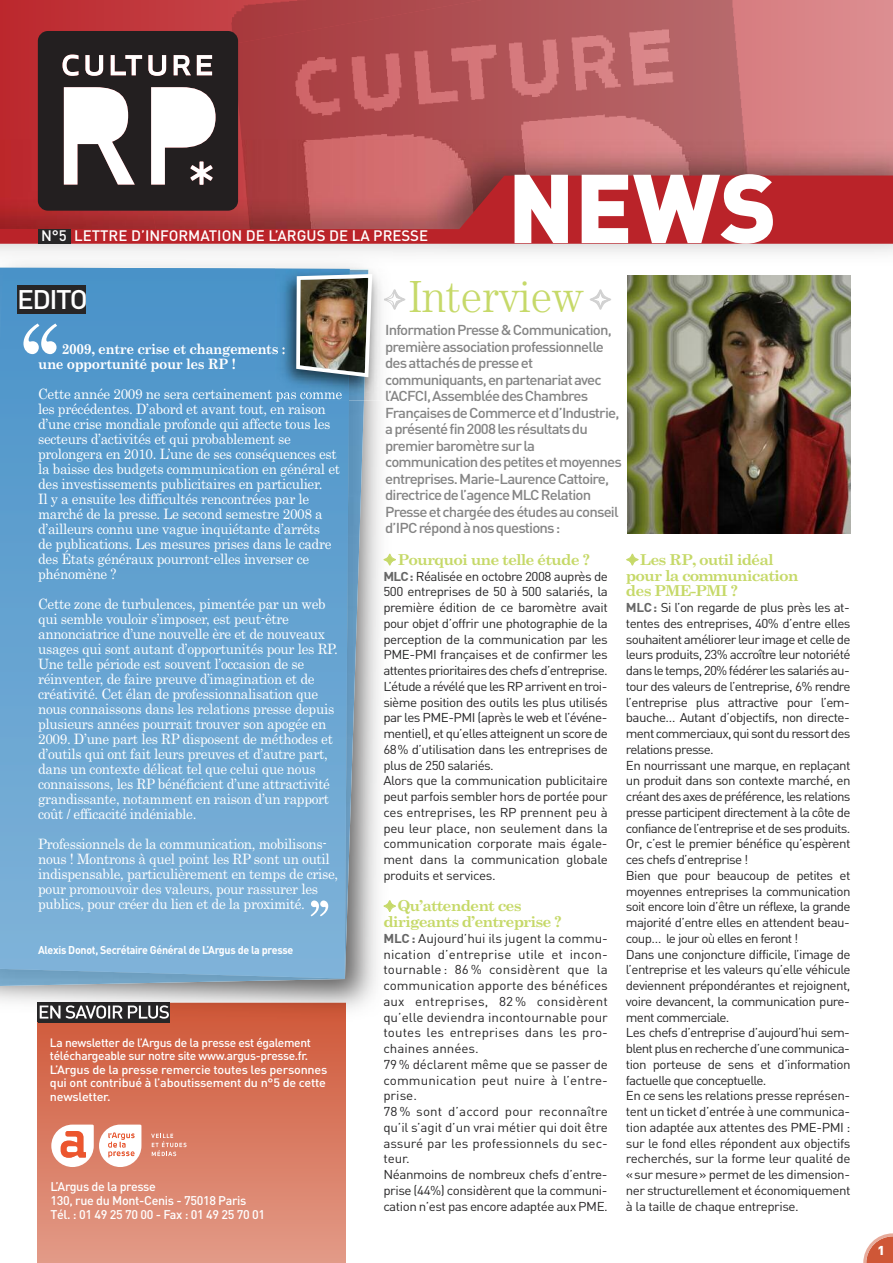
<style>
.page{position:relative;width:893px;height:1263px;background:#fff}
.page>*{position:absolute;margin:0;border:0;box-sizing:border-box;transform-origin:0 0}
.t1{font:109.65px "Century";color:#fff;scale:1.05 1}
.t2{font:900 96px "DIN";color:#fff}
.t3{font:57.45px "Century";color:#fff;scale:1.05 1}
.t4{font:300 45px "Century";color:#c6d969;scale:.95 1}
.t5{font:500 26.55px "DIN";letter-spacing:-.055em;color:#fff;scale:1.05 1}
.t6{font:700 15px/15.8px "Century Schoolbook";letter-spacing:-.055em;color:#c6d969;scale:1.05 1}
.t7{font:500 15px "DIN";color:#fff}
.t8{font:14.25px/15px "Century";letter-spacing:-.02em;color:#fff;scale:.95 1}
.t9{font:500 14.25px/16.5px "DIN";letter-spacing:-.055em;color:#858585;scale:1.05 1}
.t10{font:700 14.25px/15px "Century Schoolbook";letter-spacing:-.03em;color:#fff;scale:.95 1}
.t11{font:12.75px/15.8px "DIN";letter-spacing:-.04em;color:#272627;scale:1.05 1}
.t12{font:12.75px/15.8px "DIN";color:#272627;scale:1.05 1}
.t13{font:900 12.75px "DIN";color:#fff;scale:1.05 1}
.t14{font:500 12.45px/14.1px "DIN";letter-spacing:-.025em;color:#fff}
.t15{font:500 12px/13.5px "DIN";letter-spacing:-.025em;color:#fff}
.t16{font:700 11.25px "DIN";letter-spacing:-.03em;color:#fff;scale:.95 1}
.s1{color:#d1d1d1}
.s2{font-weight:700;color:#666}
</style>
<div class="page">
<svg style="left:0;top:0;width:228px;height:140px;background:#be3035"></svg>
<div style="left:38px;top:1002px;width:307px;height:261px;background:linear-gradient(to bottom,#cc5637,#e49b88)"></div>
<img style="left:233px;top:0;width:660px;height:140px">
<svg style="left:863px;top:1233px;width:30px;height:30px"></svg>
<div style="left:38px;top:1002px;width:131px;height:20px;background:#272627"></div>
<img style="left:0;top:400px;width:381px;height:621px">
<img style="left:38px;top:1002px;width:307px;height:19px">
<img style="left:385px;top:292px;width:8px;height:15px">
<img style="left:38px;top:1002px;width:131px;height:1px">
<img style="left:40px;top:1005px;width:129px;height:14px">
<img style="left:0;top:400px;width:364px;height:586px">
<img style="left:0;top:269px;width:349px;height:709px">
<div style="left:17px;top:286px;width:69px;height:28px;background:#272627"></div>
<img style="left:275px;top:267px;width:106px;height:133px">
<img style="left:275px;top:269px;width:93px;height:131px">
<img style="left:296px;top:274px;width:76px;height:103px">
<img style="left:0;top:140px;width:38px;height:36px">
<img style="left:242px;top:140px;width:651px;height:36px">
<svg style="left:0;top:176px;width:893px;height:68px;background:#b73135"></svg>
<div style="left:38px;top:229px;width:33px;height:15px;background:#272627"></div>
<svg style="left:38px;top:31px;width:200px;height:180px"></svg>
<img style="left:627px;top:275px;width:223px;height:259px">
<svg style="left:151px;top:1134px;width:36px;height:22px"></svg>
<svg style="left:51px;top:1124px;width:90px;height:43px"></svg>
<p class="t7" style="left:41px;top:227px;width:389px">N°5 LETTRE D’INFORMATION DE L’ARGUS DE LA PRESSE</p>
<h2 class="t2" style="left:508px;top:154px;width:271px">NEWS</h2>
<h3 class="t5" style="left:17px;top:285px;width:69px">EDITO</h3>
<h1 class="t1" style="left:19px;top:303px;width:41px">‘‘</h1>
<p class="t10" style="left:38px;top:342px;width:262px;text-indent:24px">2009, entre crise et changements : une opportunité pour les RP !</p>
<p class="t8" style="left:38px;top:387px;width:322px">Cette année 2009 ne sera certainement pas comme les précédentes. D’abord et avant tout, en raison d’une crise mondiale profonde qui affecte tous les secteurs d’activités et qui probablement se prolongera en 2010. L’une de ses conséquences est la baisse des budgets communication en général et des investissements publicitaires en particulier.<br>Il y a ensuite les difficultés rencontrées par le marché de la presse. Le second semestre 2008 a d’ailleurs connu une vague inquiétante d’arrêts<br>de publications. Les mesures prises dans le cadre des États généraux pourront-elles inverser ce phénomène ?</p>
<p class="t8" style="left:38px;top:597px;width:317px">Cette zone de turbulences, pimentée par un web qui semble vouloir s’imposer, est peut-être annonciatrice d’une nouvelle ère et de nouveaux usages qui sont autant d’opportunités pour les RP.<br>Une telle période est souvent l’occasion de se réinventer, de faire preuve d’imagination et de créativité. Cet élan de professionnalisation que nous connaissons dans les relations presse depuis plusieurs années pourrait trouver son apogée en 2009. D’une part les RP disposent de méthodes et d’outils qui ont fait leurs preuves et d’autre part, dans un contexte délicat tel que celui que nous connaissons, les RP bénéficient d’une attractivité grandissante, notamment en raison d’un rapport coût / efficacité indéniable.</p>
<p class="t8" style="left:38px;top:837px;width:317px">Professionnels de la communication, mobilisons&shy;nous ! Montrons à quel point les RP sont un outil indispensable, particulièrement en temps de crise, pour promouvoir des valeurs, pour rassurer les publics, pour créer du lien et de la proximité.</p>
<p class="t16" style="left:38px;top:944px;width:270px">Alexis Donot, Secrétaire Général de L’Argus de la presse</p>
<h3 class="t3" style="left:309px;top:889px;width:22px">’’</h3>
<p class="t15" style="left:50px;top:1036px;width:279px">La newsletter de l’Argus de la presse est également téléchargeable sur notre site www.argus-presse.fr.<br>L’Argus de la presse remercie toutes les personnes qui ont contribué à l’aboutissement du n°5 de cette newsletter.</p>
<p class="t14" style="left:51px;top:1180px;width:216px">L’Argus de la presse<br>130, rue du Mont-Cenis - 75018 Paris<br>Tél. : 01 49 25 70 00 - Fax : 01 49 25 70 01</p>
<h3 class="t4" style="left:383px;top:281px;width:242px"><span class="s1">✧</span>Interview <span class="s1">✧</span></h3>
<p class="t9" style="left:385px;top:322px;width:227px">InformationPresse&amp;Communication, premièreassociationprofessionnelle desattachésdepresseet communiquants,enpartenariatavec l’ACFCI,AssembléedesChambres FrançaisesdeCommerceetd’Industrie, aprésentéfin2008lesrésultatsdu premierbaromètresurla communicationdespetitesetmoyennes entreprises.Marie-LaurenceCattoire, directricedel’agenceMLCRelation Presseetchargéedesétudesauconseil d’IPCrépondànosquestions:</p>
<p class="t6" style="left:383px;top:552px;width:198px">✦ Pourquoi une telle étude ?</p>
<p class="t11" style="left:383px;top:568px;width:215px"><span class="s2">MLC:</span> Réalisée en octobre 2008 auprès de 500 entreprises de 50 à 500 salariés, la première édition de ce baromètre avait pour objet d’offrir une photographie de la perception de la communication par les PME-PMI françaises et de confirmer les attentes prioritaires des chefs d’entreprise.<br>L’étude a révélé que les RP arrivent en troi&shy;sième position des outils les plus utilisés par les PME-PMI (après le web et l’événe&shy;mentiel), et qu’elles atteignent un score de 68% d’utilisation dans les entreprises de plus de 250 salariés.<br>Alors que la communication publicitaire peut parfois sembler hors de portée pour ces entreprises, les RP prennent peu à peu leur place, non seulement dans la communication corporate mais égale&shy;ment dans la communication globale produits et services.</p>
<p class="t6" style="left:383px;top:898px;width:172px">✦ Qu’attendent ces dirigeants d’entreprise ?</p>
<p class="t12" style="left:383px;top:931px;width:215px"><span class="s2">MLC:</span> Aujourd’hui ils jugent la commu&shy;nication d’entreprise utile et incon&shy;tournable : 86 % considèrent que la communication apporte des bénéfices aux entreprises, 82 % considèrent qu’elle deviendra incontournable pour toutes les entreprises dans les pro&shy;chaines années.<br>79% déclarent même que se passer de communication peut nuire à l’entre&shy;prise.<br>78 % sont d’accord pour reconnaître qu’il s’agit d’un vrai métier qui doit être assuré par les professionnels du sec&shy;teur.<br>Néanmoins de nombreux chefs d’entre&shy;prise (44%) considèrent que la communi&shy;cation n’est pas encore adaptée aux PME.</p>
<p class="t6" style="left:626px;top:552px;width:166px">✦ Les RP, outil idéal pour la communication des PME-PMI ?</p>
<p class="t11" style="left:626px;top:600px;width:215px"><span class="s2">MLC:</span> Si l’on regarde de plus près les at&shy;tentes des entreprises, 40% d’entre elles souhaitent améliorer leur image et celle de leurs produits, 23% accroître leur notoriété dans le temps, 20% fédérer les salariés au&shy;tour des valeurs de l’entreprise, 6% rendre l’entreprise plus attractive pour l’em&shy;bauche… Autant d’objectifs, non directe&shy;ment commerciaux, qui sont du ressort des relations presse.<br>En nourrissant une marque, en replaçant un produit dans son contexte marché, en créant des axes de préférence, les relations presse participent directement à la côte de confiance de l’entreprise et de ses produits.<br>Or, c’est le premier bénéfice qu’espèrent ces chefs d’entreprise !<br>Bien que pour beaucoup de petites et moyennes entreprises la communication soit encore loin d’être un réflexe, la grande majorité d’entre elles en attendent beau&shy;coup… le jour où elles en feront !<br>Dans une conjoncture difficile, l’image de l’entreprise et les valeurs qu’elle véhicule deviennent prépondérantes et rejoignent, voire devancent, la communication pure&shy;ment commerciale.<br>Les chefs d’entreprise d’aujourd’hui sem&shy;blent plus en recherche d’une communica&shy;tion porteuse de sens et d’information factuelle que conceptuelle.<br>En ce sens les relations presse représen&shy;tent un ticket d’entrée à une communica&shy;tion adaptée aux attentes des PME-PMI : sur le fond elles répondent aux objectifs recherchés, sur la forme leur qualité de «sur mesure» permet de les dimension&shy;ner structurellement et économiquement à la taille de chaque entreprise.</p>
<p class="t13" style="left:877px;top:1243px;width:9px">1</p>
</div>
